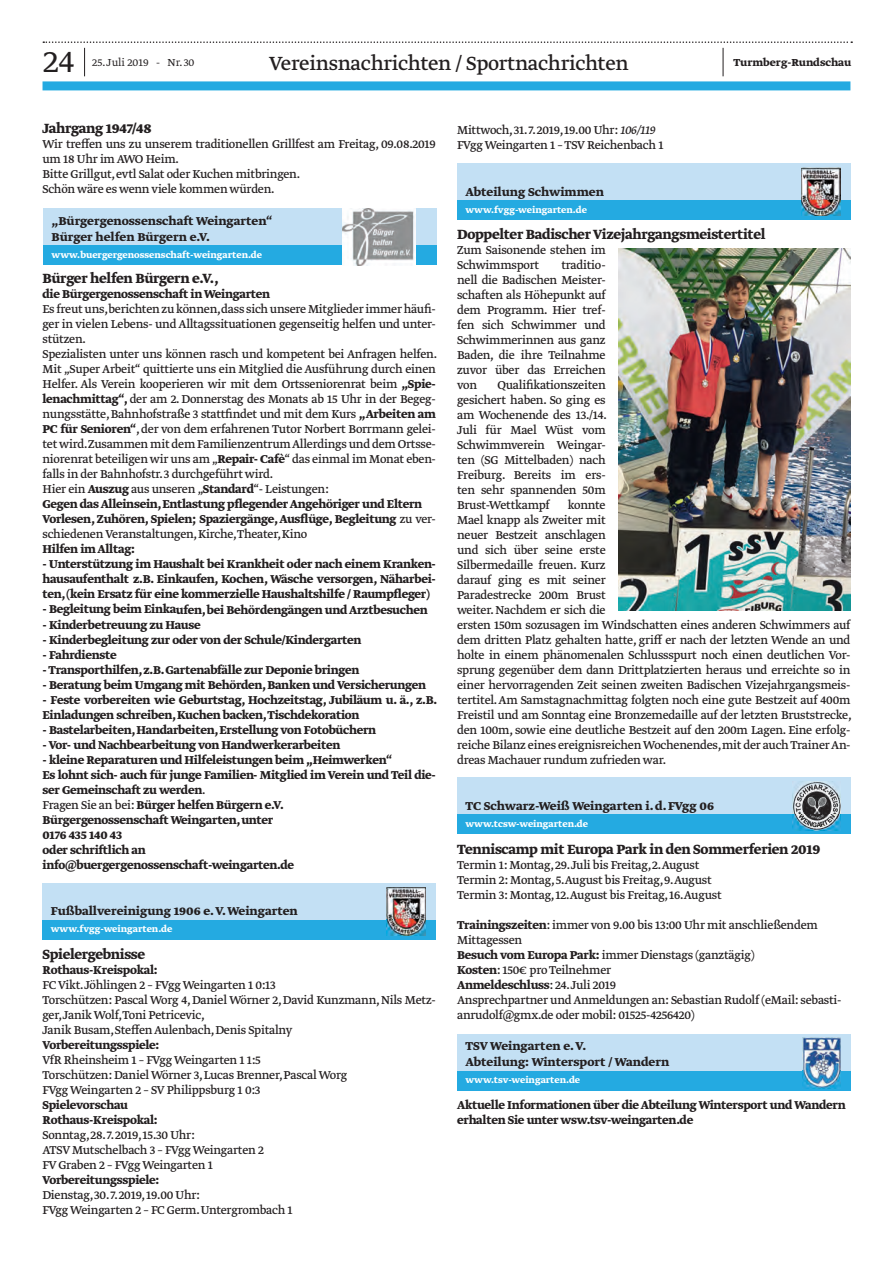
<style>
.page{position:relative;width:893px;height:1263px;background:#fff}
.page>*{position:absolute;margin:0;border:0;box-sizing:border-box;transform-origin:0 0}
.t1{font:300 36px "Greta Text Std";color:#231f20}
.t2{font:22.5px "Greta Text Std";letter-spacing:-.015em;color:#231f20}
.t3{font:700 15.75px "Greta Text Std";letter-spacing:-.02em;color:#231f20}
.t4{font:13.5px/15px "Greta Text Std";letter-spacing:-.02em;color:#231f20}
.t5{font:700 13.5px/15px "Greta Text Std";letter-spacing:-.02em;color:#231f20}
.t6{font:700 13.5px/16.2px "Greta Text Std";color:#231f20}
.t7{font:700 12px "Greta Text Std";color:#231f20}
.t8{font:300 12px "Greta Text Std";color:#231f20}
.t9{font:700 10.5px "Greta Text Std";color:#fff}
.s1{font-weight:700}
.s2{font-weight:400}
.s3{font-style:italic}
</style>
<div class="page">
<div style="left:43px;top:81px;width:807px;height:9px;background:#24aae1"></div>
<svg style="left:43px;top:41px;width:809px;height:35px"></svg>
<div style="left:457px;top:777px;width:393px;height:57px;background:#c3e0f4"></div>
<div style="left:457px;top:814px;width:393px;height:20px;background:#24aae1"></div>
<img style="left:793px;top:782px;width:48px;height:48px">
<div style="left:457px;top:1033px;width:393px;height:57px;background:#c3e0f4"></div>
<div style="left:457px;top:1070px;width:393px;height:20px;background:#24aae1"></div>
<img style="left:802px;top:1038px;width:39px;height:50px">
<div style="left:43px;top:208px;width:394px;height:57px;background:#c3e0f4"></div>
<div style="left:43px;top:245px;width:394px;height:20px;background:#24aae1"></div>
<img style="left:343px;top:208px;width:73px;height:57px">
<div style="left:43px;top:882px;width:393px;height:57px;background:#c3e0f4"></div>
<div style="left:43px;top:919px;width:393px;height:20px;background:#24aae1"></div>
<img style="left:386px;top:887px;width:40px;height:48px">
<div style="left:457px;top:163px;width:393px;height:57px;background:#c3e0f4"></div>
<div style="left:457px;top:200px;width:393px;height:20px;background:#24aae1"></div>
<img style="left:801px;top:167px;width:40px;height:49px">
<img style="left:618px;top:249px;width:232px;height:362px">
<h1 class="t1" style="left:43px;top:41px;width:33px">24</h1>
<p class="t8" style="left:92px;top:56px;width:104px">25. Juli 2019 - Nr. 30</p>
<h2 class="t2" style="left:269px;top:50px;width:361px">Vereinsnachrichten / Sportnachrichten</h2>
<p class="t7" style="left:733px;top:56px;width:119px">Turmberg-Rundschau</p>
<p class="t3" style="left:43px;top:119px;width:111px">Jahrgang 1947/48</p>
<p class="t4" style="left:43px;top:138px;width:395px">Wir treffen uns zu unserem traditionellen Grillfest am Freitag, 09.08.2019 um 18 Uhr im AWO Heim.<br>Bitte Grillgut, evtl Salat oder Kuchen mitbringen.<br>Schön wäre es wenn viele kommen würden.</p>
<p class="t6" style="left:52px;top:213px;width:223px">„Bürgergenossenschaft Weingarten“<br>Bürger helfen Bürgern e.V.</p>
<p class="t9" style="left:52px;top:249px;width:212px">www.buergergenossenschaft-weingarten.de</p>
<p class="t3" style="left:43px;top:269px;width:178px">Bürger helfen Bürgern e.V.,</p>
<p class="t5" style="left:43px;top:288px;width:229px">die Bürgergenossenschaft in Weingarten</p>
<p class="t4" style="left:43px;top:303px;width:396px">Es freut uns,berichten zu können,dass sich unsere Mitglieder immer häufi&shy;ger in vielen Lebens- und Alltagssituationen gegenseitig helfen und unter&shy;stützen.<br>Spezialisten unter uns können rasch und kompetent bei Anfragen helfen.<br>Mit „Super Arbeit“ quittierte uns ein Mitglied die Ausführung durch einen Helfer. Als Verein kooperieren wir mit dem Ortsseniorenrat beim <span class="s1">„Spie&shy;lenachmittag“,</span> der am 2. Donnerstag des Monats ab 15 Uhr in der Begeg&shy;nungsstätte, Bahnhofstraße 3 stattfindet und mit dem Kurs <span class="s1">„Arbeiten am PC für Senioren“</span>, der von dem erfahrenen Tutor Norbert Borrmann gelei&shy;tet wird.Zusammen mit dem Familienzentrum Allerdings und dem Ortsse&shy;niorenrat beteiligen wir uns am „<span class="s1">Repair- Cafè</span>“ das einmal im Monat eben&shy;falls in der Bahnhofstr. 3 durchgeführt wird.<br>Hier ein <span class="s1">Auszug</span> aus unseren „<span class="s1">Standard</span>“- Leistungen:<br><span class="s1">Gegen das Alleinsein, Entlastung pflegender Angehöriger und Eltern Vorlesen, Zuhören, Spielen; Spaziergänge, Ausflüge, Begleitung</span> zu ver&shy;schiedenen Veranstaltungen, Kirche,Theater, Kino</p>
<p class="t5" style="left:43px;top:543px;width:94px">Hilfen im Alltag:</p>
<p class="t5" style="left:43px;top:558px;width:395px;text-align:justify">- Unterstützung im Haushalt bei Krankheit oder nach einem Kranken&shy;hausaufenthalt z.B. Einkaufen, Kochen, Wäsche versorgen, Näharbei&shy;ten, (kein Ersatz für eine kommerzielle Haushaltshilfe / Raumpfleger)</p>
<p class="t5" style="left:43px;top:603px;width:387px">- Begleitung beim Einkaufen, bei Behördengängen und Arztbesuchen</p>
<p class="t5" style="left:43px;top:618px;width:160px">- Kinderbetreuung zu Hause</p>
<p class="t5" style="left:43px;top:633px;width:321px">- Kinderbegleitung zur oder von der Schule/Kindergarten</p>
<p class="t5" style="left:43px;top:648px;width:76px">- Fahrdienste</p>
<p class="t5" style="left:43px;top:663px;width:318px">- Transporthilfen, z.B. Gartenabfälle zur Deponie bringen</p>
<p class="t5" style="left:43px;top:678px;width:385px">- Beratung beim Umgang mit Behörden, Banken und Versicherungen</p>
<p class="t5" style="left:43px;top:693px;width:396px">- Feste vorbereiten wie Geburtstag, Hochzeitstag, Jubiläum u. ä., z.B.<br>Einladungen schreiben, Kuchen backen,Tischdekoration</p>
<p class="t5" style="left:43px;top:722px;width:335px">- Bastelarbeiten, Handarbeiten, Erstellung von Fotobüchern</p>
<p class="t5" style="left:43px;top:737px;width:299px">- Vor- und Nachbearbeitung von Handwerkerarbeiten</p>
<p class="t5" style="left:43px;top:752px;width:395px">- kleine Reparaturen und Hilfeleistungen beim „Heimwerken“<br>Es lohnt sich- auch für junge Familien- Mitglied im Verein und Teil die&shy;ser Gemeinschaft zu werden<span class="s2">.<br>Fragen Sie an bei:</span> Bürger helfen Bürgern e.V.<br>Bürgergenossenschaft Weingarten, unter<br>0176 435 140 43<br>oder schriftlich an<br>info@buergergenossenschaft-weingarten.de</p>
<p class="t6" style="left:51px;top:904px;width:249px">Fußballvereinigung 1906 e. V. Weingarten</p>
<p class="t9" style="left:51px;top:923px;width:123px">www.fvgg-weingarten.de</p>
<p class="t3" style="left:43px;top:944px;width:104px">Spielergebnisse</p>
<p class="t5" style="left:43px;top:963px;width:117px">Rothaus-Kreispokal:</p>
<p class="t4" style="left:43px;top:978px;width:395px">FC Vikt. Jöhlingen 2 – FVgg Weingarten 1 0:13<br>Torschützen: Pascal Worg 4, Daniel Wörner 2, David Kunzmann, Nils Metz&shy;ger, Janik Wolf,Toni Petricevic,<br>Janik Busam, Steffen Aulenbach, Denis Spitalny</p>
<p class="t5" style="left:43px;top:1038px;width:118px">Vorbereitungsspiele:</p>
<p class="t4" style="left:43px;top:1053px;width:306px">VfR Rheinsheim 1 – FVgg Weingarten 1 1:5<br>Torschützen: Daniel Wörner 3, Lucas Brenner, Pascal Worg<br>FVgg Weingarten 2 – SV Philippsburg 1 0:3</p>
<p class="t5" style="left:43px;top:1098px;width:117px">Spielevorschau<br>Rothaus-Kreispokal:</p>
<p class="t4" style="left:43px;top:1128px;width:223px">Sonntag, 28. 7. 2019, 15.30 Uhr:<br>ATSV Mutschelbach 3 – FVgg Weingarten 2<br>FV Graben 2 – FVgg Weingarten 1</p>
<p class="t5" style="left:43px;top:1172px;width:118px">Vorbereitungsspiele:</p>
<p class="t4" style="left:43px;top:1188px;width:252px">Dienstag, 30. 7. 2019, 19.00 Uhr:<br>FVgg Weingarten 2 – FC Germ. Untergrombach 1</p>
<p class="t4" style="left:457px;top:123px;width:208px">Mittwoch, 31. 7. 2019, 19.00 Uhr: <span class="s3">106/119<br></span>FVgg Weingarten 1 – TSV Reichenbach 1</p>
<p class="t6" style="left:465px;top:184px;width:140px">Abteilung Schwimmen</p>
<p class="t9" style="left:465px;top:203px;width:123px">www.fvgg-weingarten.de</p>
<p class="t3" style="left:457px;top:225px;width:310px">Doppelter Badischer Vizejahrgangsmeistertitel</p>
<p class="t4" style="left:457px;top:243px;width:150px">Zum Saisonende stehen im<br>Schwimmsport</p>
<p class="t4" style="left:457px;top:258px;width:150px;text-align:justify;text-indent:104px">traditio&shy;nell die Badischen Meister&shy;schaften als Höhepunkt auf dem Programm. Hier tref&shy;fen sich Schwimmer und Schwimmerinnen aus ganz Baden, die ihre Teilnahme zuvor über das Erreichen von</p>
<p class="t4" style="left:457px;top:378px;width:151px;text-align:justify;text-indent:40px">Qualifikationszeiten gesichert haben. So ging es am Wochenende des 13./14.<br>Juli für Mael Wüst vom Schwimmverein Weingar&shy;ten (SG Mittelbaden) nach Freiburg. Bereits im ers&shy;ten sehr spannenden 50m Brust-Wettkampf</p>
<p class="t4" style="left:457px;top:498px;width:396px;text-indent:111px">konnte<br>Mael knapp als Zweiter mit<br>neuer Bestzeit anschlagen<br>und sich über seine erste<br>Silbermedaille freuen. Kurz<br>darauf ging es mit seiner<br>Paradestrecke 200m Brust<br>weiter. Nachdem er sich die<br>ersten 150m sozusagen im Windschatten eines anderen Schwimmers auf dem dritten Platz gehalten hatte, griff er nach der letzten Wende an und holte in einem phänomenalen Schlussspurt noch einen deutlichen Vor&shy;sprung gegenüber dem dann Drittplatzierten heraus und erreichte so in einer hervorragenden Zeit seinen zweiten Badischen Vizejahrgangsmeis&shy;tertitel. Am Samstagnachmittag folgten noch eine gute Bestzeit auf 400m Freistil und am Sonntag eine Bronzemedaille auf der letzten Bruststrecke, den 100m, sowie eine deutliche Bestzeit auf den 200m Lagen. Eine erfolg&shy;reiche Bilanz eines ereignisreichen Wochenendes,mit der auch Trainer An&shy;dreas Machauer rundum zufrieden war.</p>
<p class="t6" style="left:465px;top:799px;width:250px">TC Schwarz-Weiß Weingarten i. d. FVgg 06</p>
<p class="t9" style="left:465px;top:818px;width:124px">www.tcsw-weingarten.de</p>
<p class="t3" style="left:457px;top:840px;width:365px">Tenniscamp mit Europa Park in den Sommerferien 2019</p>
<p class="t4" style="left:457px;top:858px;width:266px">Termin 1: Montag, 29. Juli bis Freitag, 2.August<br>Termin 2: Montag, 5.August bis Freitag, 9.August<br>Termin 3: Montag, 12.August bis Freitag, 16.August</p>
<p class="t4" style="left:457px;top:918px;width:386px"><span class="s1">Trainingszeiten</span>: immer von 9.00 bis 13:00 Uhr mit anschließendem Mittagessen<br><span class="s1">Besuch vom Europa Park:</span> immer Dienstags (ganztägig)<br><span class="s1">Kosten</span>: 150€ pro Teilnehmer<br><span class="s1">Anmeldeschluss</span>: 24. Juli 2019<br>Ansprechpartner und Anmeldungen an: Sebastian Rudolf (eMail: sebasti&shy;anrudolf@gmx.de oder mobil: 01525-4256420)</p>
<p class="t6" style="left:465px;top:1038px;width:205px">TSV Weingarten e. V.<br>Abteilung: Wintersport / Wandern</p>
<p class="t9" style="left:465px;top:1074px;width:116px">www.tsv-weingarten.de</p>
<p class="t5" style="left:457px;top:1098px;width:390px">Aktuelle Informationen über die Abteilung Wintersport und Wandern erhalten Sie unter wsw.tsv-weingarten.de</p>
</div>
